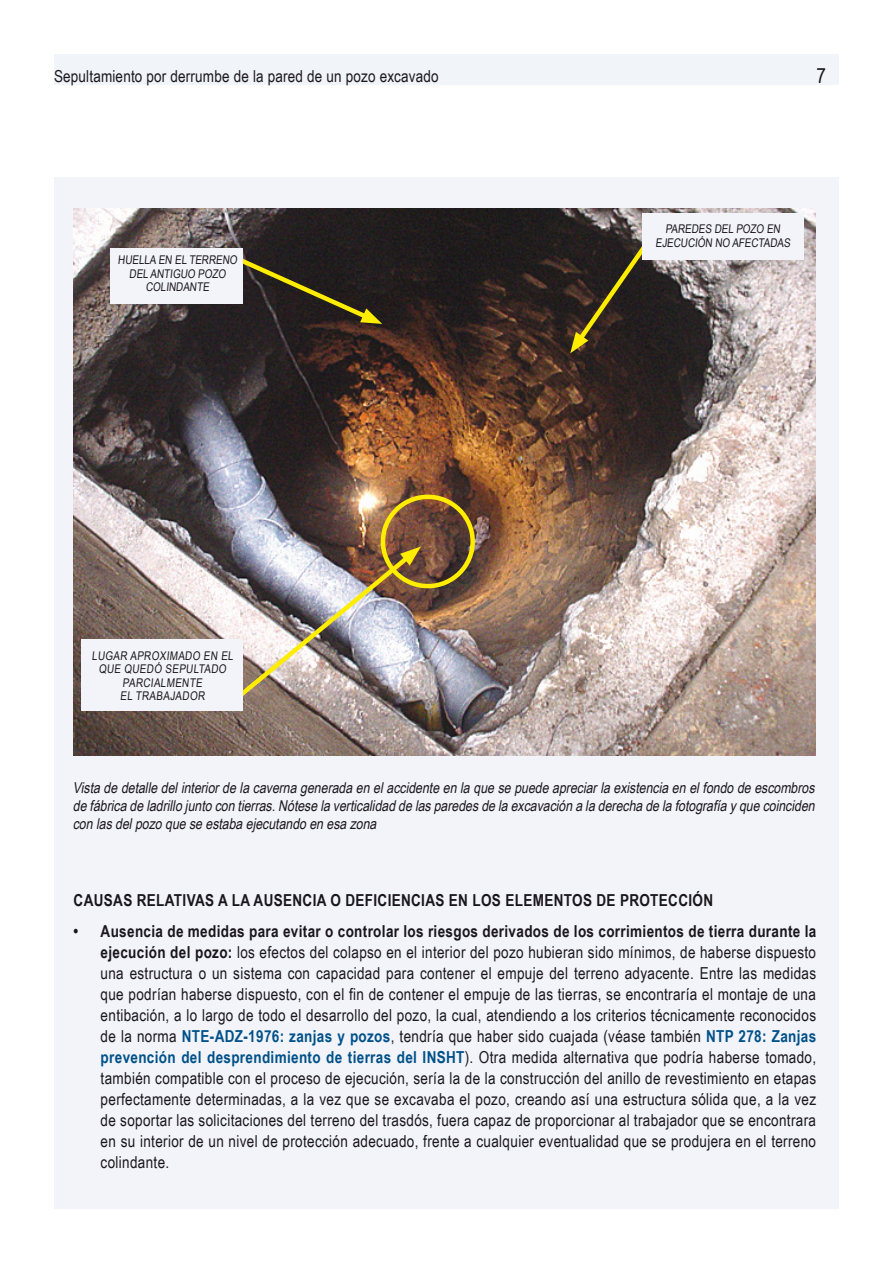
<style>
.page{position:relative;width:893px;height:1263px;background:#fff}
.page>*{position:absolute;margin:0;border:0;box-sizing:border-box;transform-origin:0 0}
.t1{font:21px "Arial Narrow";color:#1a171c}
.t2{font:16.5px/21px "Arial Narrow";letter-spacing:.02em;color:#1a171c;text-align:justify}
.t3{font:700 16.5px "Arial Narrow";letter-spacing:.02em;color:#1a171c}
.t4{font:italic 15px/18px "Arial Narrow";color:#1a171c;text-align:justify}
.t5{font:12px/13.5px "Arial Narrow";color:#1a171c;text-align:center}
.s1{font-weight:700}
.s2{font-weight:700;color:#005189}
</style>
<div class="page">
<div style="left:54px;top:54px;width:785px;height:30px;background:#f1f5fa"></div>
<div style="left:54px;top:177px;width:785px;height:1032px;background:#f3f4f9"></div>
<img style="left:74px;top:208px;width:741px;height:547px">
<svg style="left:231px;top:253px;width:151px;height:72px;background:#342e1d"></svg>
<svg style="left:570px;top:228px;width:89px;height:125px;background:#382f21"></svg>
<div style="left:642px;top:213px;width:162px;height:46px;background:#f3f4f9"></div>
<div style="left:111px;top:248px;width:132px;height:55px;background:#f3f4f9"></div>
<img style="left:228px;top:546px;width:193px;height:161px">
<div style="left:82px;top:639px;width:161px;height:71px;background:#f3f4f9"></div>
<div style="left:381px;top:495px;width:94px;height:93px;border:4px solid #ffed00;border-radius:50%"></div>
<p class="t2" style="left:54px;top:65px;width:386px">Sepultamiento por derrumbe de la pared de un pozo excavado</p>
<p class="t1" style="left:817px;top:60px;width:11px">7</p>
<p class="t5" style="left:118px;top:253px;width:122px">HUELLA EN EL TERRENO<br>DEL ANTIGUO POZO<br>COLINDANTE</p>
<p class="t5" style="left:92px;top:648px;width:145px">LUGAR APROXIMADO EN EL<br>QUE QUEDÓ SEPULTADO<br>PARCIALMENTE<br>EL TRABAJADOR</p>
<p class="t5" style="left:655px;top:222px;width:138px">PAREDES DEL POZO EN<br>EJECUCIÓN NO AFECTADAS</p>
<p class="t4" style="left:73px;top:778px;width:747px">Vistadedetalledelinteriordelacavernageneradaenelaccidenteenlaquesepuedeapreciarlaexistenciaenelfondodeescombros defábricadeladrillojuntocontierras.Nóteselaverticalidaddelasparedesdelaexcavaciónaladerechadelafotografíayquecoinciden conlasdelpozoqueseestabaejecutandoenesazona</p>
<h4 class="t3" style="left:74px;top:888px;width:641px">CAUSAS RELATIVAS A LA AUSENCIA O DEFICIENCIAS EN LOS ELEMENTOS DE PROTECCIÓN</h4>
<p class="t2" style="left:101px;top:920px;width:717px;text-indent:-27px"><span class="s1">• Ausencia de medidas para evitar o controlar los riesgos derivados de los corrimientos de tierra durante la ejecución del pozo:</span> los efectos del colapso en el interior del pozo hubieran sido mínimos, de haberse dispuesto una estructura o un sistema con capacidad para contener el empuje del terreno adyacente. Entre las medidas que podrían haberse dispuesto, con el fin de contener el empuje de las tierras, se encontraría el montaje de una entibación, a lo largo de todo el desarrollo del pozo, la cual, atendiendo a los criterios técnicamente reconocidos de la norma <span class="s2">NTE-ADZ-1976: zanjas y pozos</span>, tendría que haber sido cuajada (véase también <span class="s2">NTP 278: Zanjas prevención del desprendimiento de tierras del INSHT</span>). Otra medida alternativa que podría haberse tomado, también compatible con el proceso de ejecución, sería la de la construcción del anillo de revestimiento en etapas perfectamente determinadas, a la vez que se excavaba el pozo, creando así una estructura sólida que, a la vez de soportar las solicitaciones del terreno del trasdós, fuera capaz de proporcionar al trabajador que se encontrara en su interior de un nivel de protección adecuado, frente a cualquier eventualidad que se produjera en el terreno colindante.</p>
</div>
